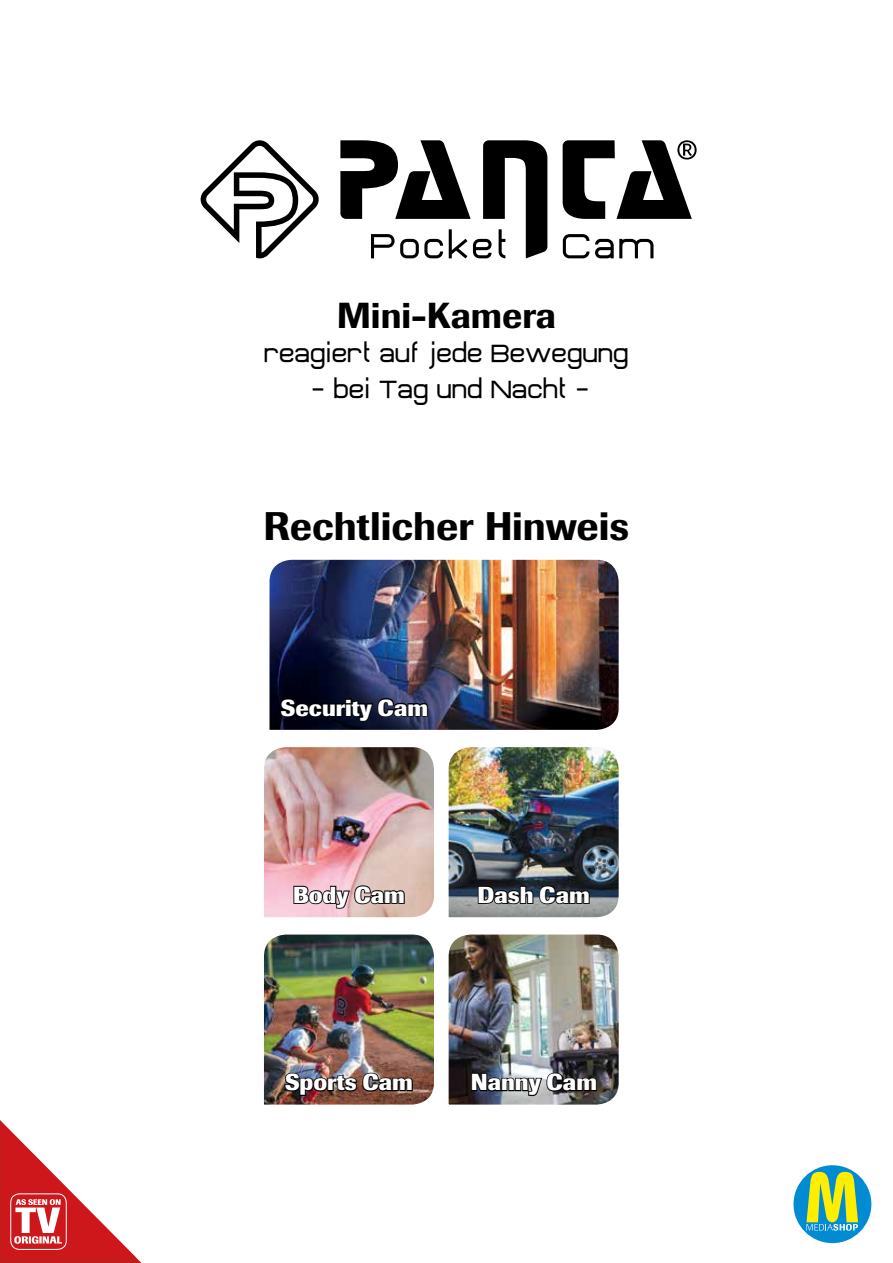
<style>
.page{position:relative;width:893px;height:1263px;background:#fff}
.page>*{position:absolute;margin:0;border:0;box-sizing:border-box;transform-origin:0 0}
.t1{font:500 39.45px "Imago Pro";color:#000}
.t2{font:500 35.7px "Imago Pro";color:#000}
.t3{font:29.85px "Plagiata";color:#000}
.t4{font:700 22.95px "Imago Pro";color:#fff}
</style>
<div class="page">
<svg style="left:201px;top:140px;width:118px;height:118px"></svg>
<svg style="left:563px;top:140px;width:134px;height:79px"></svg>
<svg style="left:563px;top:234px;width:26px;height:24px"></svg>
<svg style="left:595px;top:239px;width:58px;height:19px"></svg>
<svg style="left:340px;top:140px;width:207px;height:118px"></svg>
<img style="left:269px;top:559px;width:350px;height:171px">
<img style="left:279px;top:632px;width:150px;height:90px">
<img style="left:264px;top:934px;width:170px;height:171px">
<img style="left:448px;top:934px;width:171px;height:171px">
<img style="left:264px;top:747px;width:170px;height:171px">
<img style="left:448px;top:747px;width:171px;height:171px">
<div style="left:793px;top:1165px;width:78px;height:78px;background:#008bd2;border-radius:50%"></div>
<svg style="left:806px;top:1172px;width:52px;height:59px"></svg>
<svg style="left:0;top:1120px;width:141px;height:143px"></svg>
<h2 class="t2" style="left:337px;top:292px;width:221px">Mini-Kamera</h2>
<h3 class="t3" style="left:264px;top:340px;width:366px">reagiert auf jede Bewegung</h3>
<h3 class="t3" style="left:311px;top:375px;width:281px">- bei Tag und Nacht -</h3>
<h1 class="t1" style="left:263px;top:501px;width:367px">Rechtlicher Hinweis</h1>
<p class="t4" style="left:281px;top:693px;width:149px">Security Cam</p>
<p class="t4" style="left:293px;top:880px;width:113px">Body Cam</p>
<p class="t4" style="left:477px;top:880px;width:114px">Dash Cam</p>
<p class="t4" style="left:285px;top:1067px;width:129px">Sports Cam</p>
<p class="t4" style="left:471px;top:1067px;width:128px">Nanny Cam</p>
</div>
